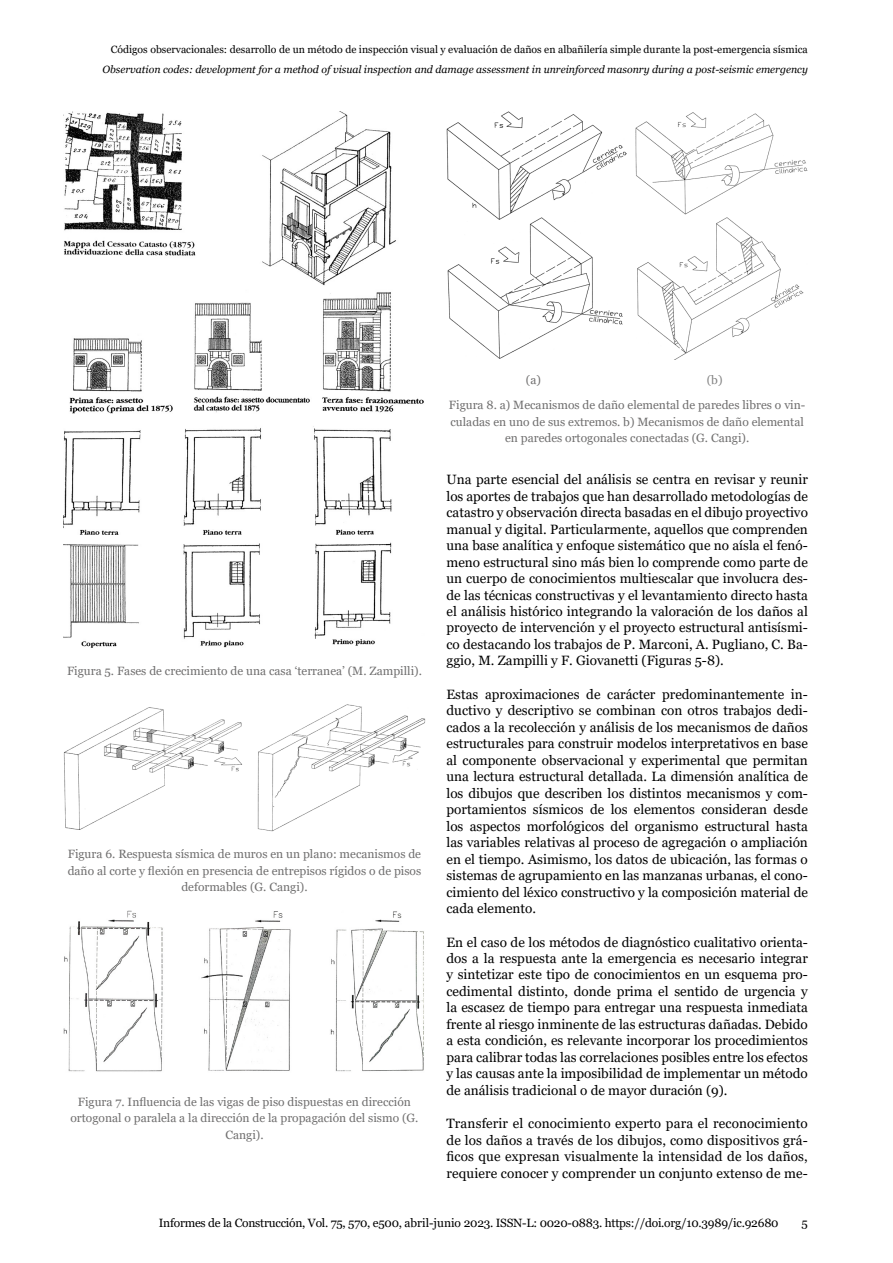
<style>
.page{position:relative;width:893px;height:1263px;background:#fff}
.page>*{position:absolute;margin:0;border:0;box-sizing:border-box;transform-origin:0 0}
.TEXTO_BASE{font:13.5px/16.5px "Georgia";color:#000;text-align:justify}
.TIT_FIG{font:12px/16.5px "Georgia";color:#706f6f;text-align:center}
.t1{font:12px "Georgia";letter-spacing:-.02em;color:#000}
.TIT_FIG-2{font:12px "Georgia";color:#828282}
.t2{font:10.5px "Georgia";color:#000}
.t3{font:italic 10.5px "Georgia";color:#000}
</style>
<div class="page">
<img style="left:64px;top:112px;width:360px;height:536px">
<img style="left:64px;top:704px;width:361px;height:128px">
<img style="left:64px;top:911px;width:360px;height:161px">
<img style="left:446px;top:112px;width:181px;height:247px">
<img style="left:635px;top:112px;width:173px;height:247px">
<p class="t2" style="left:111px;top:43px;width:699px">Códigos observacionales: desarrollo de un método de inspección visual y evaluación de daños en albañilería simple durante la post-emergencia sísmica</p>
<p class="t3" style="left:103px;top:62px;width:707px">Observation codes: development for a method of visual inspection and damage assessment in unreinforced masonry during a post-seismic emergency</p>
<p class="TIT_FIG" style="left:67px;top:662px;width:356px">Figura 5. Fases de crecimiento de una casa ‘terranea’ (M. Zampilli).</p>
<p class="TIT_FIG" style="left:68px;top:846px;width:355px">Figura 6. Respuesta sísmica de muros en un plano: mecanismos de daño al corte y flexión en presencia de entrepisos rígidos o de pisos deformables (G. Cangi).</p>
<p class="TIT_FIG" style="left:70px;top:1094px;width:350px">Figura 7. Influencia de las vigas de piso dispuestas en dirección ortogonal o paralela a la dirección de la propagación del sismo (G.<br>Cangi).</p>
<p class="TIT_FIG" style="left:526px;top:372px;width:17px">(a)</p>
<p class="TIT_FIG-2" style="left:707px;top:373px;width:17px">(b)</p>
<p class="TIT_FIG" style="left:449px;top:397px;width:358px">Figura 8. a) Mecanismos de daño elemental de paredes libres o vin&shy;culadas en uno de sus extremos. b) Mecanismos de daño elemental en paredes ortogonales conectadas (G. Cangi).</p>
<p class="TEXTO_BASE" style="left:446px;top:472px;width:363px">Una parte esencial del análisis se centra en revisar y reunir los aportes de trabajos que han desarrollado metodologías de catastro y observación directa basadas en el dibujo proyectivo manual y digital. Particularmente, aquellos que comprenden una base analítica y enfoque sistemático que no aísla el fenó&shy;meno estructural sino más bien lo comprende como parte de un cuerpo de conocimientos multiescalar que involucra des&shy;de las técnicas constructivas y el levantamiento directo hasta el análisis histórico integrando la valoración de los daños al proyecto de intervención y el proyecto estructural antisísmi&shy;co destacando los trabajos de P. Marconi, A. Pugliano, C. Ba&shy;ggio, M. Zampilli y F. Giovanetti (Figuras 5-8).</p>
<p class="TEXTO_BASE" style="left:446px;top:686px;width:363px">Estas aproximaciones de carácter predominantemente in&shy;ductivo y descriptivo se combinan con otros trabajos dedi&shy;cados a la recolección y análisis de los mecanismos de daños estructurales para construir modelos interpretativos en base al componente observacional y experimental que permitan una lectura estructural detallada. La dimensión analítica de los dibujos que describen los distintos mecanismos y com&shy;portamientos sísmicos de los elementos consideran desde los aspectos morfológicos del organismo estructural hasta las variables relativas al proceso de agregación o ampliación en el tiempo. Asimismo, los datos de ubicación, las formas o sistemas de agrupamiento en las manzanas urbanas, el cono&shy;cimiento del léxico constructivo y la composición material de cada elemento.</p>
<p class="TEXTO_BASE" style="left:446px;top:934px;width:363px">En el caso de los métodos de diagnóstico cualitativo orienta&shy;dos a la respuesta ante la emergencia es necesario integrar y sintetizar este tipo de conocimientos en un esquema pro&shy;cedimental distinto, donde prima el sentido de urgencia y la escasez de tiempo para entregar una respuesta inmediata frente al riesgo inminente de las estructuras dañadas. Debido a esta condición, es relevante incorporar los procedimientos para calibrar todas las correlaciones posibles entre los efectos y las causas ante la imposibilidad de implementar un método de análisis tradicional o de mayor duración (9).</p>
<p class="TEXTO_BASE" style="left:446px;top:1115px;width:363px">Transferir el conocimiento experto para el reconocimiento de los daños a través de los dibujos, como dispositivos grá&shy;ficos que expresan visualmente la intensidad de los daños, requiere conocer y comprender un conjunto extenso de me-</p>
<p class="t1" style="left:159px;top:1215px;width:621px">Informes de la Construcción, Vol. 75, 570, e500, abril-junio 2023. ISSN-L: 0020-0883. https://doi.org/10.3989/ic.92680</p>
<p class="t1" style="left:802px;top:1215px;width:8px">5</p>
</div>
